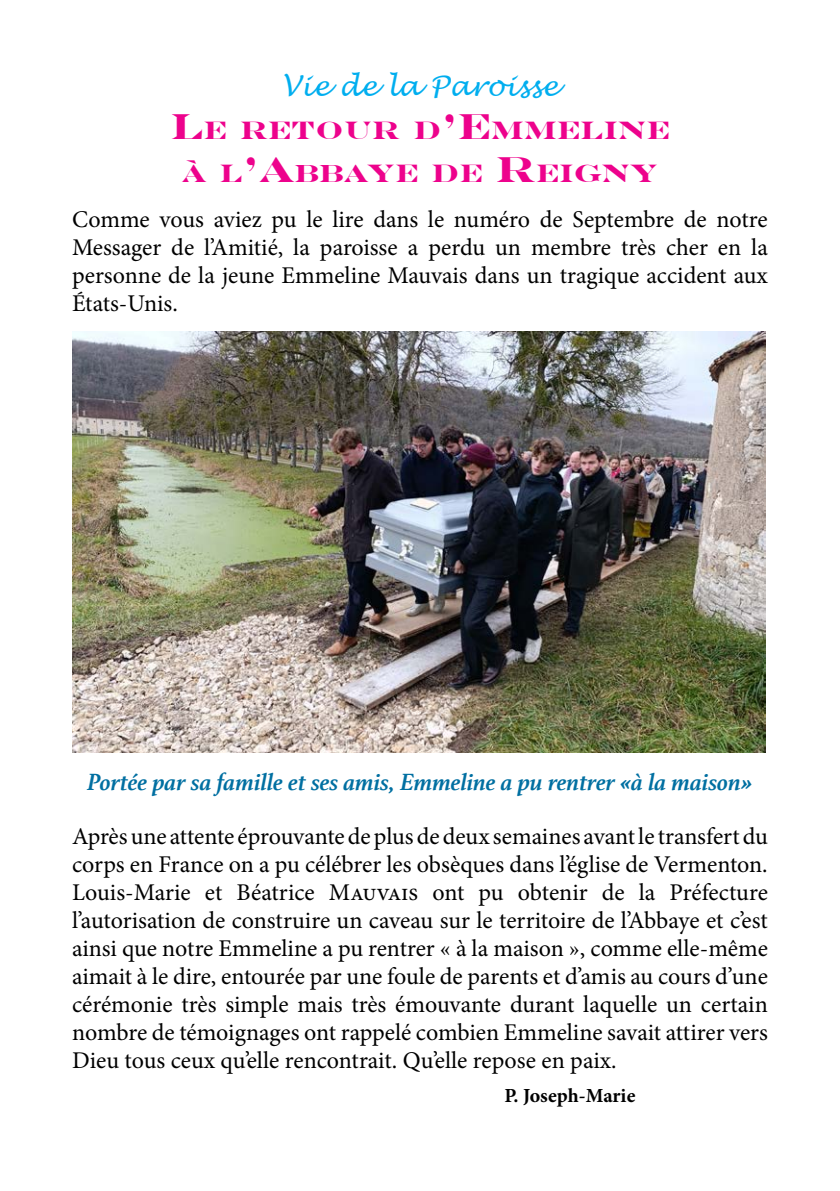
<style>
.page{position:relative;width:840px;height:1191px;background:#fff}
.page>*{position:absolute;margin:0;border:0;box-sizing:border-box;transform-origin:0 0}
.t1{font:italic 28px "Lucida Handwriting";color:#00aeef}
.t2{font:700 25.2px/43.2px "Engravers";color:#ed028c;text-align:center}
.t3{font:italic 700 24.6px "Athelas";color:#006fa1}
.t4{font:24px/28px "Minion Pro";letter-spacing:-.01em;color:#000;text-align:justify}
.t5{font:700 20px "Minion Pro";color:#000}
.s1{font-size:36px}
</style>
<div class="page">
<img style="left:72px;top:332px;width:692px;height:420px">
<p class="t1" style="left:282px;top:69px;width:277px">Vie de la Paroisse</p>
<p class="t2" style="left:170px;top:109px;width:500px"><span class="s1">L</span>E RETOUR D<span class="s1">’E</span>MMELINE<br>À L<span class="s1">’A</span>BBAYE DE <span class="s1">R</span>EIGNY</p>
<p class="t4" style="left:72px;top:206px;width:697px">Comme vous aviez pu le lire dans le numéro de Septembre de notre Messager de l’Amitié, la paroisse a perdu un membre très cher en la personne de la jeune Emmeline Mauvais dans un tragique accident aux États-Unis.</p>
<p class="t3" style="left:87px;top:762px;width:666px">Portée par sa famille et ses amis, Emmeline a pu rentrer «à la maison»</p>
<p class="t4" style="left:72px;top:822px;width:697px">Après une attente éprouvante de plus de deux semaines avant le transfert du corps en France on a pu célébrer les obsèques dans l’église de Vermenton.<br>Louis-Marie et Béatrice Mauvais ont pu obtenir de la Préfecture l’autorisation de construire un caveau sur le territoire de l’Abbaye et c’est ainsi que notre Emmeline a pu rentrer « à la maison », comme elle-même aimait à le dire, entourée par une foule de parents et d’amis au cours d’une cérémonie très simple mais très émouvante durant laquelle un certain nombre de témoignages ont rappelé combien Emmeline savait attirer vers Dieu tous ceux qu’elle rencontrait. Qu’elle repose en paix.</p>
<p class="t5" style="left:504px;top:1082px;width:132px">P. Joseph-Marie</p>
</div>
